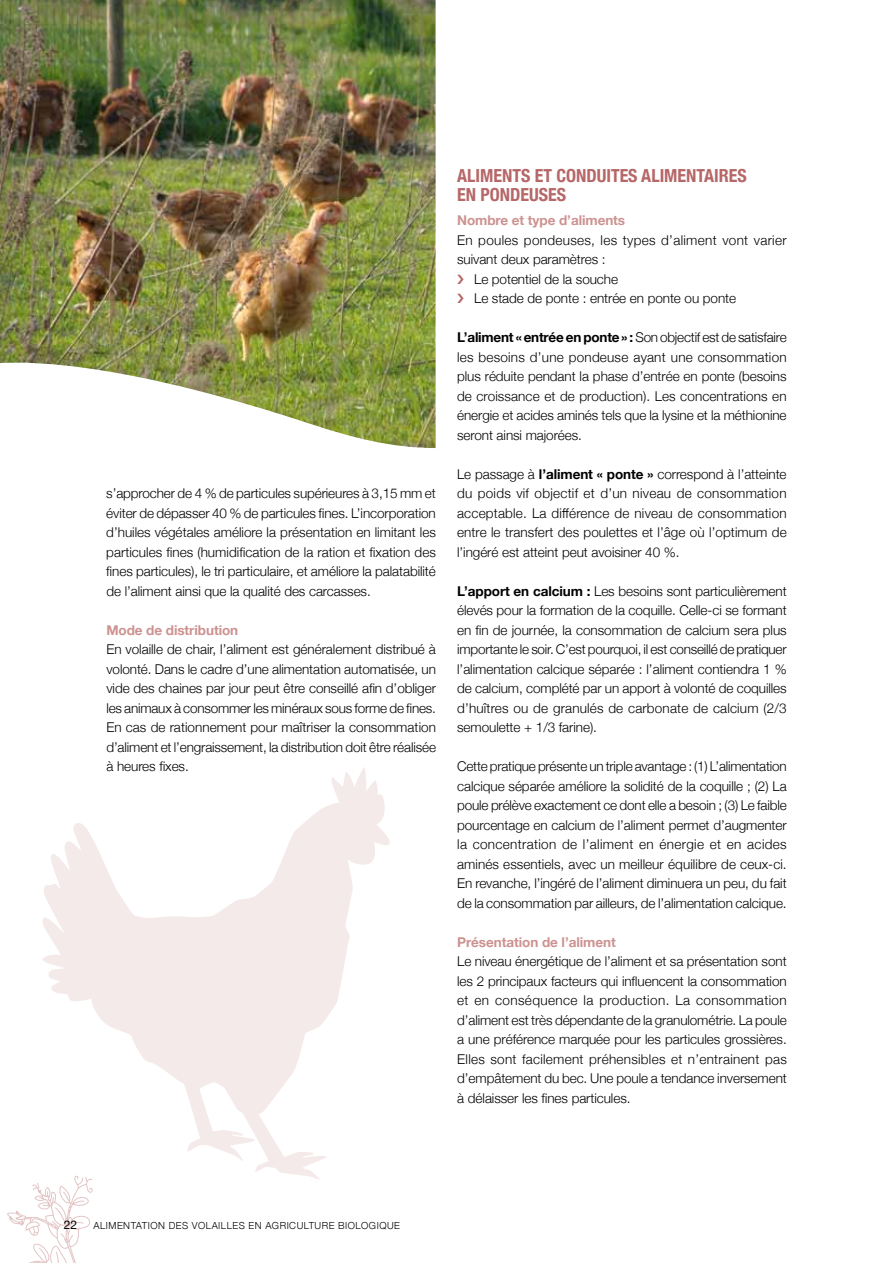
<style>
.page{position:relative;width:893px;height:1263px;background:#fff}
.page>*{position:absolute;margin:0;border:0;box-sizing:border-box;transform-origin:0 0}
.t1{font:700 condensed 18px/19.5px "Helvetica Neue";color:#b66768}
.t2{font:300 13.5px/19.5px "Helvetica Neue";letter-spacing:-.005em;color:#000;text-align:justify}
.t3{font:700 13.5px "Helvetica Neue";letter-spacing:-.005em;color:#cc9290}
.t4{font:300 13.5px "Helvetica Neue";letter-spacing:.025em;color:#000}
.t5{font:12px "Helvetica Neue";color:#000}
.t6{font:300 9.75px "Helvetica Neue";letter-spacing:.05em;color:#000}
.s1{font-weight:700}
</style>
<div class="page">
<svg style="left:7px;top:1180px;width:86px;height:83px"></svg>
<svg style="left:43px;top:768px;width:347px;height:412px"></svg>
<img style="left:0;top:0;width:436px;height:448px">
<p class="t2" style="left:106px;top:483px;width:331px">s’approcher de 4 % de particules supérieures à 3,15 mm et éviter de dépasser 40 % de particules fines. L’incorporation d’huiles végétales améliore la présentation en limitant les particules fines (humidification de la ration et fixation des fines particules), le tri particulaire, et améliore la palatabilité de l’aliment ainsi que la qualité des carcasses.</p>
<p class="t3" style="left:106px;top:619px;width:133px">Mode de distribution</p>
<p class="t2" style="left:106px;top:639px;width:331px">En volaille de chair, l’aliment est généralement distribué à volonté. Dans le cadre d’une alimentation automatisée, un vide des chaines par jour peut être conseillé afin d’obliger les animaux à consommer les minéraux sous forme de fines.<br>En cas de rationnement pour maîtriser la consommation d’aliment et l’engraissement, la distribution doit être réalisée à heures fixes.</p>
<h1 class="t1" style="left:457px;top:164px;width:291px">ALIMENTS ET CONDUITES ALIMENTAIRES<br>EN PONDEUSES</h1>
<p class="t3" style="left:457px;top:210px;width:170px">Nombre et type d’aliments</p>
<p class="t4" style="left:457px;top:229px;width:331px">En poules pondeuses, les types d’aliment vont varier</p>
<p class="t2" style="left:457px;top:249px;width:150px">suivant deux paramètres :</p>
<p class="t2" style="left:474px;top:268px;width:145px">Le potentiel de la souche</p>
<p class="t2" style="left:474px;top:288px;width:263px">Le stade de ponte : entrée en ponte ou ponte</p>
<p class="t2" style="left:457px;top:327px;width:331px"><span class="s1">L’aliment « entrée en ponte » :</span> Son objectif est de satisfaire les besoins d’une pondeuse ayant une consommation plus réduite pendant la phase d’entrée en ponte (besoins de croissance et de production). Les concentrations en énergie et acides aminés tels que la lysine et la méthionine seront ainsi majorées.</p>
<p class="t2" style="left:457px;top:463px;width:331px">Le passage à <span class="s1">l’aliment « ponte »</span> correspond à l’atteinte du poids vif objectif et d’un niveau de consommation acceptable. La différence de niveau de consommation entre le transfert des poulettes et l’âge où l’optimum de l’ingéré est atteint peut avoisiner 40 %.</p>
<p class="t2" style="left:457px;top:580px;width:331px"><span class="s1">L’apport en calcium :</span> Les besoins sont particulièrement élevés pour la formation de la coquille. Celle-ci se formant en fin de journée, la consommation de calcium sera plus importante le soir. C ’est pourquoi, il est conseillé de pratiquer l’alimentation calcique séparée : l’aliment contiendra 1 % de calcium, complété par un apport à volonté de coquilles d’huîtres ou de granulés de carbonate de calcium (2/3 semoulette + 1/3 farine).</p>
<p class="t2" style="left:457px;top:756px;width:331px">Cette pratique présente un triple avantage : (1) L’alimentation calcique séparée améliore la solidité de la coquille ; (2) La poule prélève exactement ce dont elle a besoin ; (3) Le faible pourcentage en calcium de l’aliment permet d’augmenter la concentration de l’aliment en énergie et en acides aminés essentiels, avec un meilleur équilibre de ceux-ci.<br>En revanche, l’ingéré de l’aliment diminuera un peu, du fait de la consommation par ailleurs, de l’alimentation calcique.</p>
<p class="t3" style="left:457px;top:931px;width:160px">Présentation de l’aliment</p>
<p class="t2" style="left:457px;top:951px;width:331px">Le niveau énergétique de l’aliment et sa présentation sont les 2 principaux facteurs qui influencent la consommation et en conséquence la production. La consommation d’aliment est très dépendante de la granulométrie. La poule a une préférence marquée pour les particules grossières.<br>Elles sont facilement préhensibles et n’entrainent pas d’empâtement du bec. Une poule a tendance inversement à délaisser les fines particules.</p>
<p class="t5" style="left:64px;top:1216px;width:15px">22</p>
<p class="t6" style="left:94px;top:1217px;width:308px">Alimentation des volailles en agriculture biologique</p>
</div>
